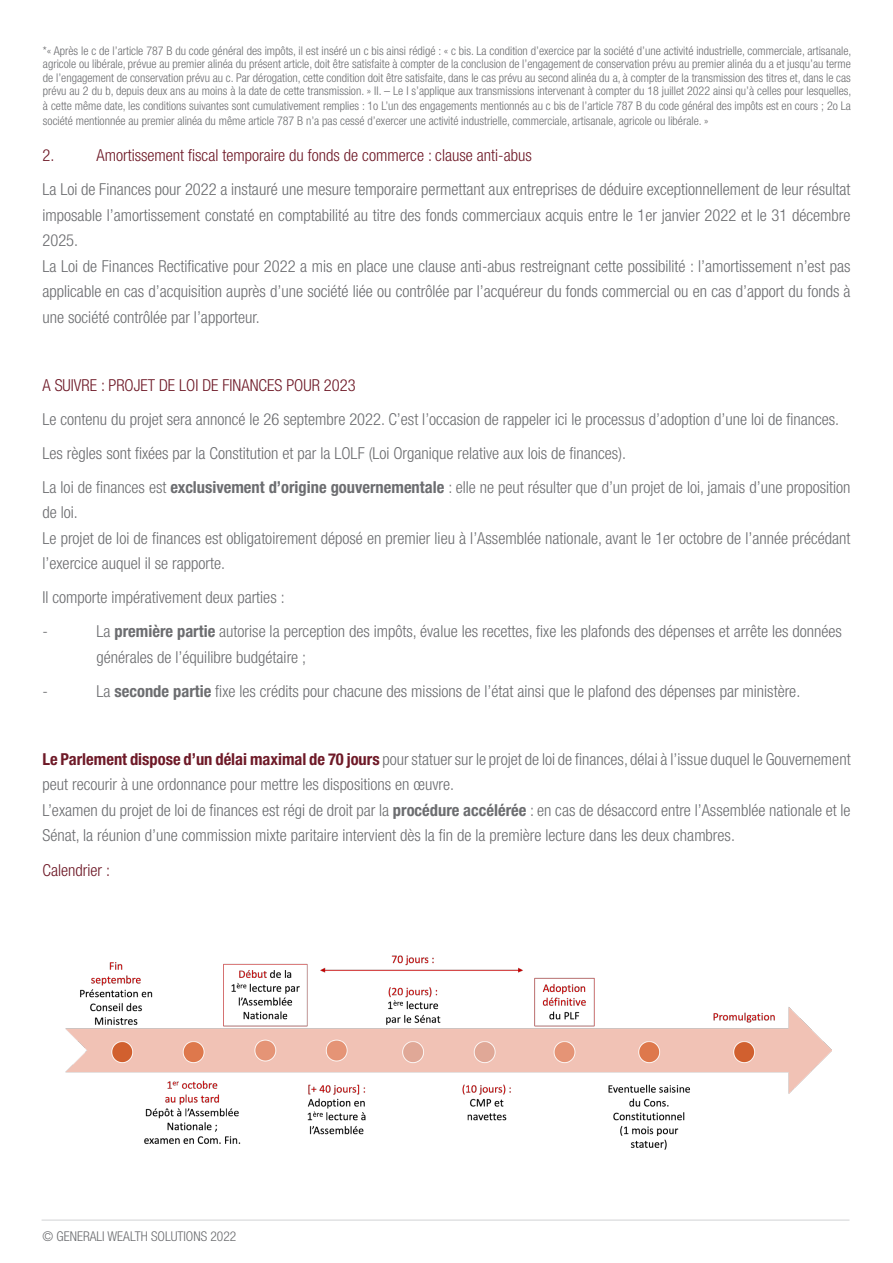
<style>
.page{position:relative;width:893px;height:1263px;background:#fff}
.page>*{position:absolute;margin:0;border:0;box-sizing:border-box;transform-origin:0 0}
.Text_article{font:300 condensed 16.5px/25.5px "Helvetica Neue LT Std";color:#6c6d70}
.Text_article-2{font:300 condensed 16.5px "Helvetica Neue LT Std";color:#6e1927}
.t1{font:300 condensed 13.5px "Helvetica Neue LT Std";color:#6c6d70}
.Text_article-3{font:300 condensed 12px/13.5px "Helvetica Neue LT Std";color:#6c6d70;text-align:justify}
.s1{font-weight:700}
.s2{font-weight:700;color:#6e1927}
</style>
<div class="page">
<hr style="left:42px;top:1220px;width:807px;height:1px;background:#d1d2d4">
<img style="left:65px;top:955px;width:766px;height:195px">
<p class="Text_article-3" style="left:43px;top:44px;width:810px">*« Après le c de l’article 787 B du code général des impôts, il est inséré un c bis ainsi rédigé : « c bis. La condition d’exercice par la société d’une activité industrielle, commerciale, artisanale, agricole ou libérale, prévue au premier alinéa du présent article, doit être satisfaite à compter de la conclusion de l’engagement de conservation prévu au premier alinéa du a et jusqu’au terme de l’engagement de conservation prévu au c. Par dérogation, cette condition doit être satisfaite, dans le cas prévu au second alinéa du a, à compter de la transmission des titres et, dans le cas prévu au 2 du b, depuis deux ans au moins à la date de cette transmission. » II. – Le I s’applique aux transmissions intervenant à compter du 18 juillet 2022 ainsi qu’à celles pour lesquelles,</p>
<p class="Text_article-3" style="left:43px;top:98px;width:810px;line-height:15px">à cette même date, les conditions suivantes sont cumulativement remplies : 1o L’un des engagements mentionnés au c bis de l’article 787 B du code général des impôts est en cours ; 2o La société mentionnée au premier alinéa du même article 787 B n’a pas cessé d’exercer une activité industrielle, commerciale, artisanale, agricole ou libérale. »</p>
<p class="Text_article-2" style="left:43px;top:146px;width:13px">2.</p>
<p class="Text_article-2" style="left:97px;top:146px;width:437px">Amortissement fiscal temporaire du fonds de commerce : clause anti-abus</p>
<p class="Text_article" style="left:43px;top:177px;width:810px">La Loi de Finances pour 2022 a instauré une mesure temporaire permettant aux entreprises de déduire exceptionnellement de leur résultat imposable l’amortissement constaté en comptabilité au titre des fonds commerciaux acquis entre le 1er janvier 2022 et le 31 décembre 2025.<br>La Loi de Finances Rectificative pour 2022 a mis en place une clause anti-abus restreignant cette possibilité : l’amortissement n’est pas applicable en cas d’acquisition auprès d’une société liée ou contrôlée par l’acquéreur du fonds commercial ou en cas d’apport du fonds à une société contrôlée par l’apporteur.</p>
<p class="Text_article-2" style="left:43px;top:376px;width:315px">A SUIVRE : PROJET DE LOI DE FINANCES POUR 2023</p>
<p class="Text_article" style="left:43px;top:406px;width:798px">Le contenu du projet sera annoncé le 26 septembre 2022. C’est l’occasion de rappeler ici le processus d’adoption d’une loi de finances.</p>
<p class="Text_article" style="left:43px;top:440px;width:585px">Les règles sont fixées par la Constitution et par la LOLF (Loi Organique relative aux lois de finances).</p>
<p class="Text_article" style="left:43px;top:474px;width:809px">La loi de finances est <span class="s1">exclusivement d’origine gouvernementale</span> : elle ne peut résulter que d’un projet de loi, jamais d’une proposition de loi.<br>Le projet de loi de finances est obligatoirement déposé en premier lieu à l’Assemblée nationale, avant le 1er octobre de l’année précédant l’exercice auquel il se rapporte.</p>
<p class="Text_article" style="left:43px;top:585px;width:244px">Il comporte impérativement deux parties :</p>
<p class="Text_article" style="left:43px;top:619px;width:7px">-</p>
<p class="Text_article" style="left:97px;top:619px;width:747px">La <span class="s1">première partie</span> autorise la perception des impôts, évalue les recettes, fixe les plafonds des dépenses et arrête les données générales de l’équilibre budgétaire ;</p>
<p class="Text_article" style="left:43px;top:678px;width:7px">-</p>
<p class="Text_article" style="left:97px;top:678px;width:705px">La <span class="s1">seconde partie</span> fixe les crédits pour chacune des missions de l’état ainsi que le plafond des dépenses par ministère.</p>
<p class="Text_article" style="left:43px;top:746px;width:810px"><span class="s2">Le Parlement dispose d’un délai maximal de 70 jours</span> pour statuer sur le projet de loi de finances, délai à l’issue duquel le Gouvernement peut recourir à une ordonnance pour mettre les dispositions en œuvre.<br>L’examen du projet de loi de finances est régi de droit par la <span class="s1">procédure accélérée</span> : en cas de désaccord entre l’Assemblée nationale et le Sénat, la réunion d’une commission mixte paritaire intervient dès la fin de la première lecture dans les deux chambres.</p>
<p class="Text_article-2" style="left:43px;top:860px;width:69px">Calendrier :</p>
<p class="t1" style="left:43px;top:1228px;width:195px">© GENERALI WEALTH SOLUTIONS 2022</p>
</div>
